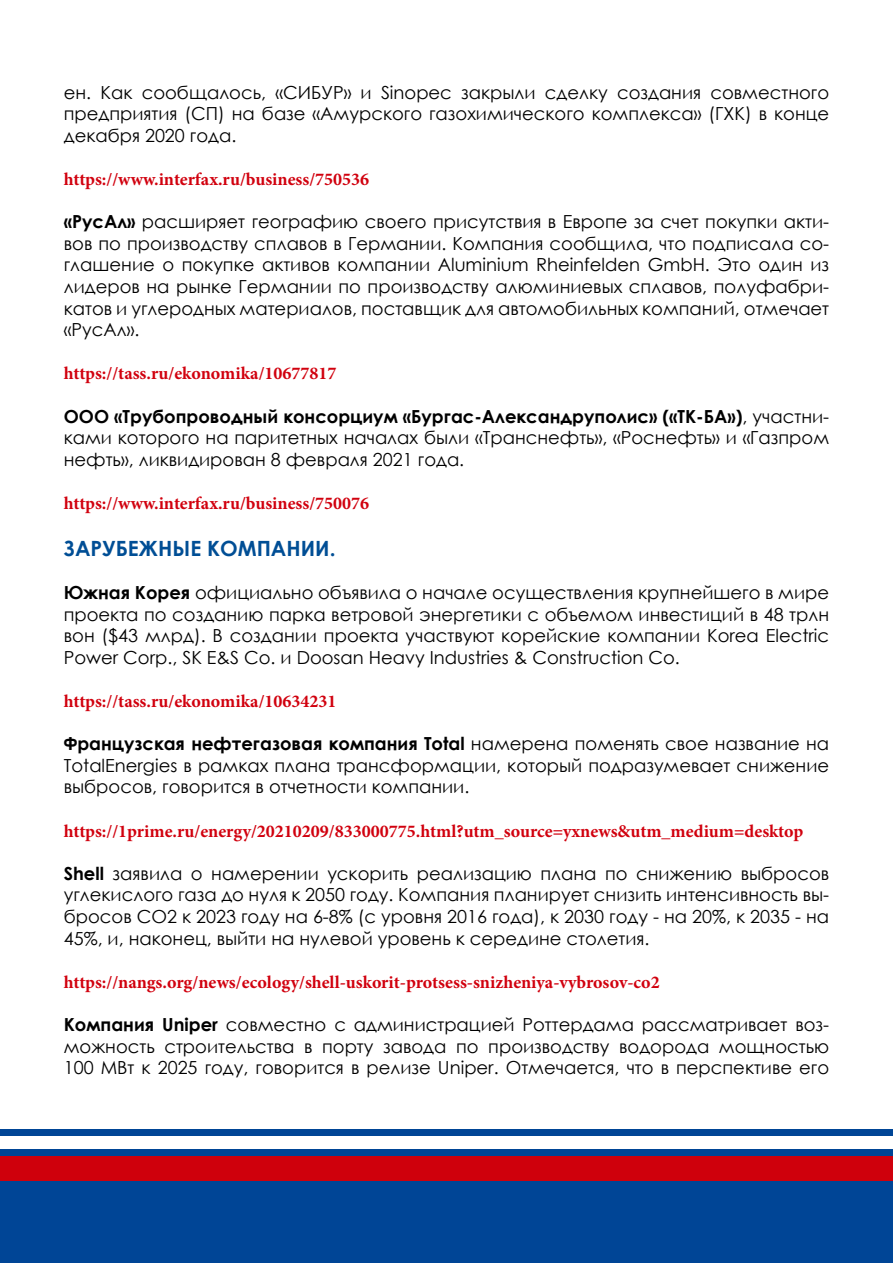
<style>
.page{position:relative;width:893px;height:1263px;background:#fff}
.page>*{position:absolute;margin:0;border:0;box-sizing:border-box;transform-origin:0 0}
.t1{font:700 21px "Century Gothic";color:#004e95}
.t2{font:18px/21.6px "Century Gothic";color:#000;text-align:justify}
.t3{font:700 18px "Minion Pro";color:#d1010e}
.s1{font-weight:700}
</style>
<div class="page">
<div style="left:0;top:1129px;width:893px;height:134px;background:#004596"></div>
<div style="left:0;top:1156px;width:893px;height:25px;background:#cf000c"></div>
<div style="left:0;top:1136px;width:893px;height:12px;background:#fff"></div>
<p class="t2" style="left:64px;top:81px;width:767px">ен. Как сообщалось, «СИБУР» и Sinopec закрыли сделку создания совместного предприятия (СП) на базе «Амурского газохимического комплекса» (ГХК) в конце декабря 2020 года.</p>
<p class="t3" style="left:64px;top:167px;width:307px">https://www.interfax.ru/business/750536</p>
<p class="t2" style="left:64px;top:211px;width:767px"><span class="s1">«РусАл»</span> расширяет географию своего присутствия в Европе за счет покупки акти&shy;вов по производству сплавов в Германии. Компания сообщила, что подписала со&shy;глашение о покупке активов компании Aluminium Rheinfelden GmbH. Это один из лидеров на рынке Германии по производству алюминиевых сплавов, полуфабри&shy;катов и углеродных материалов, поставщик для автомобильных компаний, отмечает «РусАл».</p>
<p class="t3" style="left:64px;top:361px;width:274px">https://tass.ru/ekonomika/10677817</p>
<p class="t2" style="left:64px;top:405px;width:767px"><span class="s1">ООО «Трубопроводный консорциум «Бургас-Александруполис» («ТК-БА»)</span>, участни&shy;ками которого на паритетных началах были «Транснефть», «Роснефть» и «Газпром нефть», ликвидирован 8 февраля 2021 года.</p>
<p class="t3" style="left:64px;top:491px;width:307px">https://www.interfax.ru/business/750076</p>
<p class="t1" style="left:64px;top:532px;width:273px">ЗАРУБЕЖНЫЕ КОМПАНИИ.</p>
<p class="t2" style="left:64px;top:581px;width:767px"><span class="s1">Южная Корея</span> официально объявила о начале осуществления крупнейшего в мире проекта по созданию парка ветровой энергетики с объемом инвестиций в 48 трлн вон ($43 млрд). В создании проекта участвуют корейские компании Korea Electric Power Corp., SK E&amp;S Co. и Doosan Heavy Industries &amp; Construction Co.</p>
<p class="t3" style="left:64px;top:689px;width:274px">https://tass.ru/ekonomika/10634231</p>
<p class="t2" style="left:64px;top:733px;width:767px"><span class="s1">Французская нефтегазовая компания Total</span> намерена поменять свое название на TotalEnergies в рамках плана трансформации, который подразумевает снижение выбросов, говорится в отчетности компании.</p>
<p class="t3" style="left:64px;top:818px;width:741px">https://1prime.ru/energy/20210209/833000775.html?utm_source=yxnews&amp;utm_medium=desktop</p>
<p class="t2" style="left:64px;top:862px;width:767px"><span class="s1">Shell</span> заявила о намерении ускорить реализацию плана по снижению выбросов углекислого газа до нуля к 2050 году. Компания планирует снизить интенсивность вы&shy;бросов CO2 к 2023 году на 6-8% (с уровня 2016 года), к 2030 году - на 20%, к 2035 - на 45%, и, наконец, выйти на нулевой уровень к середине столетия.</p>
<p class="t3" style="left:64px;top:969px;width:597px">https://nangs.org/news/ecology/shell-uskorit-protsess-snizheniya-vybrosov-co2</p>
<p class="t2" style="left:64px;top:1013px;width:767px"><span class="s1">Компания Uniper</span> совместно с администрацией Роттердама рассматривает воз&shy;можность строительства в порту завода по производству водорода мощностью 100 МВт к 2025 году, говорится в релизе Uniper. Отмечается, что в перспективе его</p>
</div>
